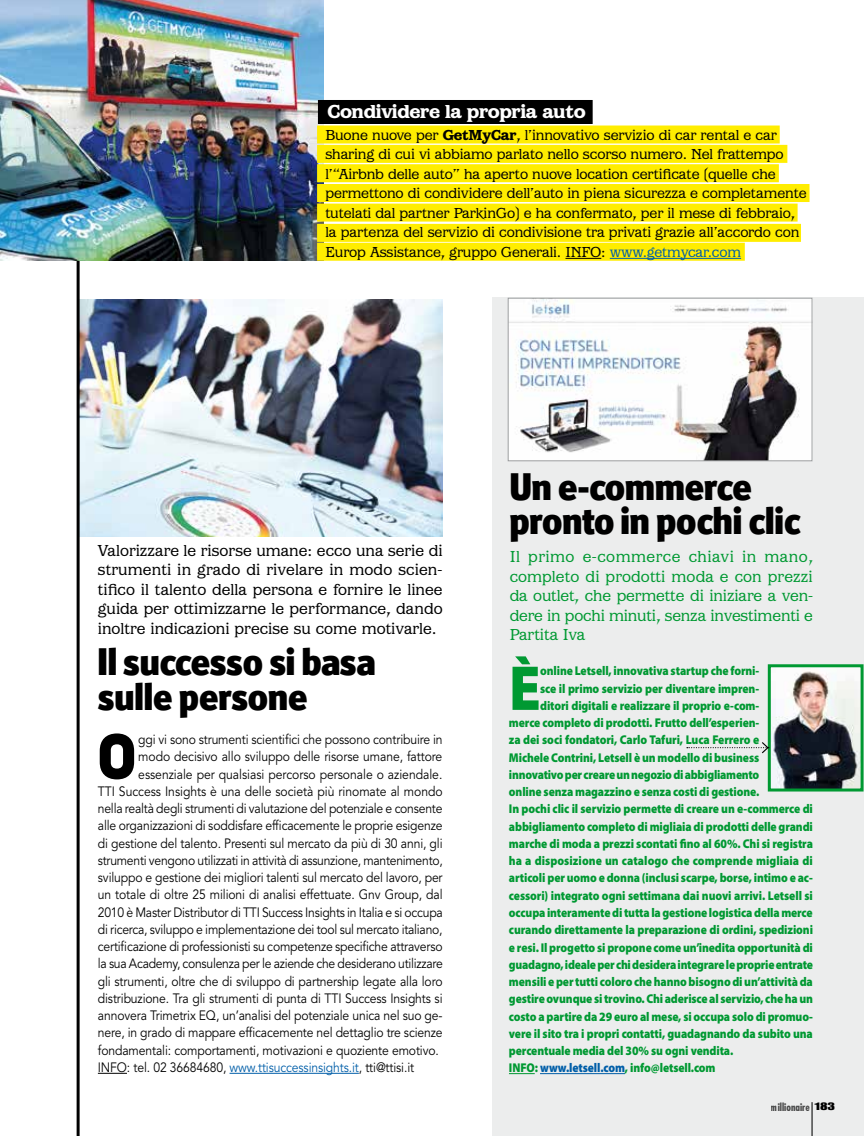
<style>
.page{position:relative;width:864px;height:1136px;background:#fff}
.page>*{position:absolute;margin:0;border:0;box-sizing:border-box;transform-origin:0 0}
.t1{font:900 63.9px "Myriad Pro";color:#009932;scale:.9 1}
.t2{font:62.1px "Panton Black Caps";color:#000;scale:.9 1}
.t3{font:900 39px/34.5px "Officina Display ITC Std";color:#000}
.t4{font:800 19.5px "Barcelona ITC Std";letter-spacing:-.02em;color:#fff}
.t5{font:16.5px/19.5px "Barcelona ITC Std";color:#000;text-align:justify}
.t6{font:16.5px/19.5px "Barcelona ITC Std";letter-spacing:-.01em;color:#009932;text-align:justify}
.t7{font:15px/19.5px "Barcelona ITC Std";letter-spacing:-.01em;color:#000}
.t8{font:13.5px "Avenir LT Std";letter-spacing:-.01em;color:#000;scale:.9 1}
.t9{font:900 12.75px "Myriad Pro";letter-spacing:-.01em;color:#009932;scale:.9 1}
.t10{font:700 condensed 10.5px "Futura";color:#000}
.s1{font-weight:800}
.s2{color:#005ea8}
.s3{font-family:"Impact LT Std";font-weight:400;font-stretch:normal}
</style>
<div class="page">
<img style="left:80px;top:300px;width:362px;height:237px">
<hr style="left:77px;top:0;width:3px;height:1135px;background:#000">
<img style="left:1px;top:0;width:322px;height:260px">
<div style="left:492px;top:298px;width:371px;height:837px;background:#eceded"></div>
<hr style="left:811px;top:1101px;width:1px;height:34px;background:#000">
<svg style="left:98px;top:1072px;width:29px;height:1px"></svg>
<hr style="left:229px;top:1072px;width:130px;height:1px;background:#005ea8">
<div style="left:318px;top:100px;width:274px;height:24px;background:#000"></div>
<div style="left:317px;top:125px;width:462px;height:18px;background:#ffed00"></div>
<div style="left:317px;top:145px;width:470px;height:18px;background:#ffed00"></div>
<div style="left:317px;top:164px;width:461px;height:18px;background:#ffed00"></div>
<div style="left:317px;top:184px;width:492px;height:18px;background:#ffed00"></div>
<div style="left:317px;top:203px;width:480px;height:18px;background:#ffed00"></div>
<div style="left:317px;top:224px;width:483px;height:18px;background:#ffed00"></div>
<div style="left:317px;top:243px;width:427px;height:18px;background:#ffed00"></div>
<hr style="left:565px;top:258px;width:36px;height:1px;background:#000">
<hr style="left:609px;top:258px;width:131px;height:1px;background:#005ea8">
<svg style="left:509px;top:1073px;width:25px;height:1px"></svg>
<hr style="left:540px;top:1073px;width:84px;height:1px;background:#005ea8">
<img style="left:771px;top:668px;width:88px;height:119px">
<div style="left:767px;top:664px;width:96px;height:127px;border:3px solid #009932"></div>
<svg style="left:686px;top:740px;width:83px;height:14px"></svg>
<img style="left:509px;top:300px;width:300px;height:159px">
<div style="left:507px;top:298px;width:304px;height:163px;border:1px solid #9c9e9f"></div>
<h3 class="t4" style="left:327px;top:100px;width:259px">Condividere la propria auto</h3>
<p class="t7" style="left:325px;top:125px;width:482px">Buone nuove per <span class="s1">GetMyCar</span>, l’innovativo servizio di car rental e car sharing di cui vi abbiamo parlato nello scorso numero. Nel frattempo l’“Airbnb delle auto” ha aperto nuove location certificate (quelle che permettono di condividere dell’auto in piena sicurezza e completamente tutelati dal partner ParkinGo) e ha confermato, per il mese di febbraio, la partenza del servizio di condivisione tra privati grazie all’accordo con Europ Assistance, gruppo Generali. INFO: <span class="s2">www.getmycar.com</span></p>
<p class="t5" style="left:98px;top:540px;width:346px">Valorizzare le risorse umane: ecco una serie di strumenti in grado di rivelare in modo scien&shy;tifico il talento della persona e fornire le linee guida per ottimizzarne le performance, dando inoltre indicazioni precise su come motivarle.</p>
<h3 class="t3" style="left:98px;top:644px;width:279px">Il successo si basa sulle persone</h3>
<h2 class="t2" style="left:98px;top:716px;width:44px">O</h2>
<p class="t8" style="left:138px;top:731px;width:339px">ggi vi sono strumenti scientifici che possono contribuire in</p>
<p class="t8" style="left:138px;top:748px;width:339px">modo decisivo allo sviluppo delle risorse umane, fattore</p>
<p class="t8" style="left:138px;top:766px;width:339px">essenziale per qualsiasi percorso personale o aziendale.</p>
<p class="t8" style="left:98px;top:783px;width:384px">TTI Success Insights è una delle società più rinomate al mondo</p>
<p class="t8" style="left:98px;top:800px;width:384px">nella realtà degli strumenti di valutazione del potenziale e consente</p>
<p class="t8" style="left:98px;top:817px;width:384px">alle organizzazioni di soddisfare efficacemente le proprie esigenze</p>
<p class="t8" style="left:98px;top:835px;width:384px">di gestione del talento. Presenti sul mercato da più di 30 anni, gli</p>
<p class="t8" style="left:98px;top:852px;width:384px">strumenti vengono utilizzati in attività di assunzione, mantenimento,</p>
<p class="t8" style="left:98px;top:869px;width:384px">sviluppo e gestione dei migliori talenti sul mercato del lavoro, per</p>
<p class="t8" style="left:98px;top:886px;width:384px">un totale di oltre 25 milioni di analisi effettuate. Gnv Group, dal</p>
<p class="t8" style="left:98px;top:904px;width:384px">2010 è Master Distributor di TTI Success Insights in Italia e si occupa</p>
<p class="t8" style="left:98px;top:921px;width:384px">di ricerca, sviluppo e implementazione dei tool sul mercato italiano,</p>
<p class="t8" style="left:98px;top:938px;width:384px">certificazione di professionisti su competenze specifiche attraverso</p>
<p class="t8" style="left:98px;top:955px;width:384px">la sua Academy, consulenza per le aziende che desiderano utilizzare</p>
<p class="t8" style="left:98px;top:973px;width:384px">gli strumenti, oltre che di sviluppo di partnership legate alla loro</p>
<p class="t8" style="left:98px;top:990px;width:384px">distribuzione. Tra gli strumenti di punta di TTI Success Insights si</p>
<p class="t8" style="left:98px;top:1007px;width:384px">annovera Trimetrix EQ, un’analisi del potenziale unica nel suo ge-</p>
<p class="t8" style="left:98px;top:1024px;width:384px">nere, in grado di mappare efficacemente nel dettaglio tre scienze</p>
<p class="t8" style="left:98px;top:1042px;width:380px">fondamentali: comportamenti, motivazioni e quoziente emotivo.</p>
<p class="t8" style="left:98px;top:1059px;width:353px">INFO: tel. 02 36684680, <span class="s2">www.ttisuccessinsights.it</span>, tti@ttisi.it</p>
<h3 class="t3" style="left:509px;top:469px;width:292px">Un e-commerce pronto in pochi clic</h3>
<p class="t6" style="left:509px;top:547px;width:305px">Il primo e-commerce chiavi in mano, completo di prodotti moda e con prezzi da outlet, che permette di iniziare a ven&shy;dere in pochi minuti, senza investimenti e Partita Iva</p>
<h1 class="t1" style="left:508px;top:645px;width:37px">È</h1>
<p class="t9" style="left:540px;top:662px;width:245px">online Letsell, innovativa startup che forni-</p>
<p class="t9" style="left:540px;top:679px;width:245px">sce il primo servizio per diventare impren-</p>
<p class="t9" style="left:540px;top:697px;width:245px">ditori digitali e realizzare il proprio e-com-</p>
<p class="t9" style="left:508px;top:714px;width:279px">merce completo di prodotti. Frutto dell’esperien-</p>
<p class="t9" style="left:508px;top:731px;width:279px">za dei soci fondatori, Carlo Tafuri, Luca Ferrero e</p>
<p class="t9" style="left:508px;top:748px;width:279px">Michele Contrini, Letsell è un modello di business</p>
<p class="t9" style="left:508px;top:766px;width:279px">innovativo per creare un negozio di abbigliamento</p>
<p class="t9" style="left:508px;top:783px;width:279px">online senza magazzino e senza costi di gestione.</p>
<p class="t9" style="left:508px;top:800px;width:339px">In pochi clic il servizio permette di creare un e-commerce di</p>
<p class="t9" style="left:508px;top:817px;width:339px">abbigliamento completo di migliaia di prodotti delle grandi</p>
<p class="t9" style="left:508px;top:835px;width:339px">marche di moda a prezzi scontati fino al 60%. Chi si registra</p>
<p class="t9" style="left:508px;top:852px;width:339px">ha a disposizione un catalogo che comprende migliaia di</p>
<p class="t9" style="left:508px;top:869px;width:339px">articoli per uomo e donna (inclusi scarpe, borse, intimo e ac-</p>
<p class="t9" style="left:508px;top:886px;width:339px">cessori) integrato ogni settimana dai nuovi arrivi. Letsell si</p>
<p class="t9" style="left:508px;top:904px;width:339px">occupa interamente di tutta la gestione logistica della merce</p>
<p class="t9" style="left:508px;top:921px;width:339px">curando direttamente la preparazione di ordini, spedizioni</p>
<p class="t9" style="left:508px;top:938px;width:339px">e resi. Il progetto si propone come un’inedita opportunità di</p>
<p class="t9" style="left:508px;top:955px;width:339px">guadagno, ideale per chi desidera integrare le proprie entrate</p>
<p class="t9" style="left:508px;top:973px;width:339px">mensili e per tutti coloro che hanno bisogno di un’attività da</p>
<p class="t9" style="left:508px;top:990px;width:339px">gestire ovunque si trovino. Chi aderisce al servizio, che ha un</p>
<p class="t9" style="left:508px;top:1007px;width:339px">costo a partire da 29 euro al mese, si occupa solo di promuo-</p>
<p class="t9" style="left:508px;top:1024px;width:339px">vere il sito tra i propri contatti, guadagnando da subito una</p>
<p class="t9" style="left:508px;top:1042px;width:251px">percentuale media del 30% su ogni vendita.</p>
<p class="t9" style="left:508px;top:1059px;width:231px">INFO: <span class="s2">www.letsell.com</span>, info@letsell.com</p>
<p class="t10" style="left:770px;top:1099px;width:66px">millionaire <span class="s3">183</span></p>
</div>
